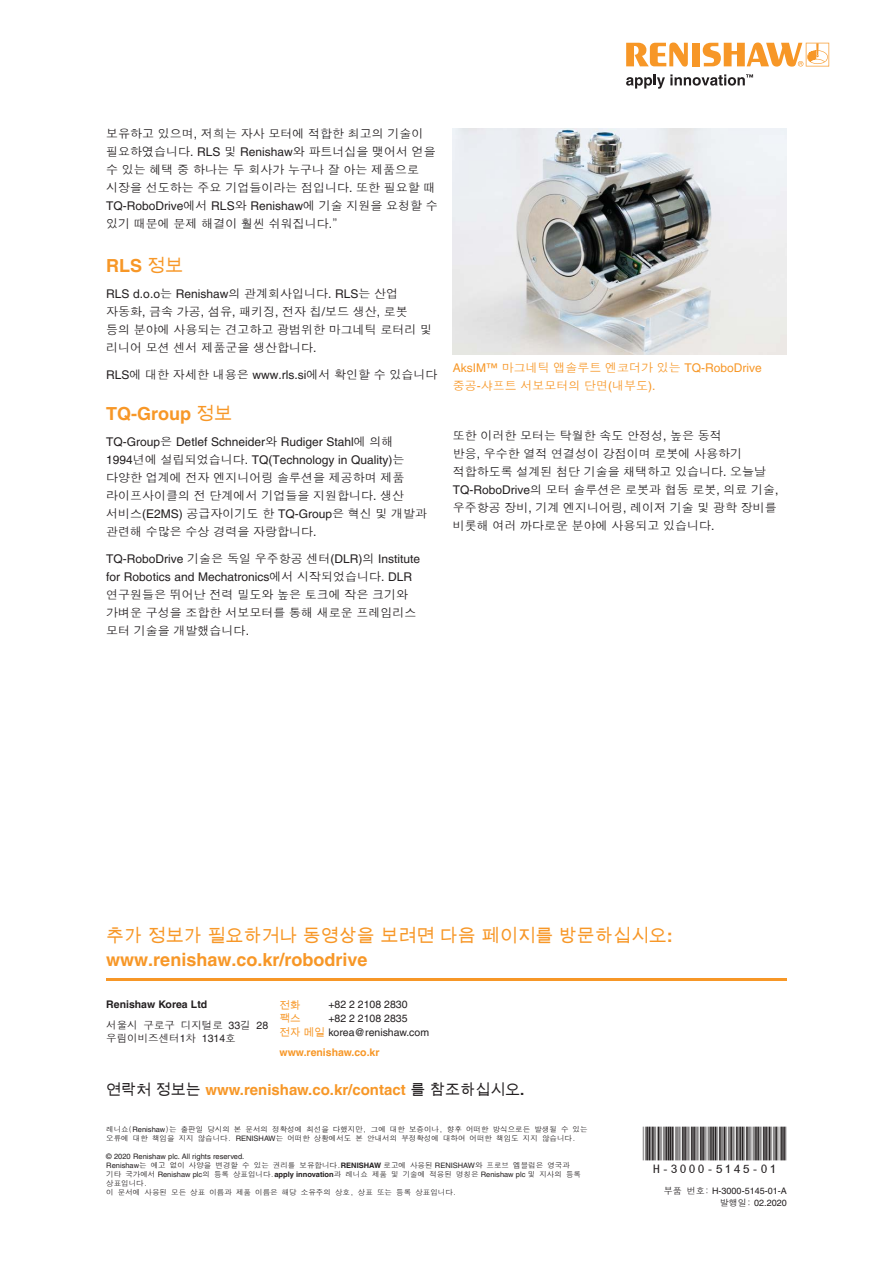
<style>
.page{position:relative;width:893px;height:1263px;background:#fff}
.page>*{position:absolute;margin:0;border:0;box-sizing:border-box;transform-origin:0 0}
.t1{font:48px "MBH16 B";color:#231f20}
.Call_to_action{font:18px/24px "Arial Unicode MS";color:#f79727}
.Main_body_heading_te{font:700 18px "Helvetica LT Pro";color:#f79727}
.t2{font:700 15px "Helvetica LT Pro";color:#f79727}
.Main_body_text_8pt{font:12px/18px "Dotum Che";color:#231f20}
.Main_body_text_8pt-2{font:12px/18px "Dotum Che";color:#f79727}
.t3{font:10.5px "Helvetica LT Pro";color:#231f20}
.t4{font:10.5px "Dotum Che";color:#231f20}
.t5{font:700 10.5px "Helvetica LT Pro";color:#f79727}
.t6{font:700 10.5px "Helvetica LT Pro";color:#231f20}
.t7{font:10.5px "Arial Unicode MS";color:#f79727}
.t8{font:9px "Helvetica LT Pro";color:#231f20}
.t9{font:7.5px/9px "Dotum Che";color:#231f20}
.s1{font-family:"Helvetica LT Pro"}
.s2{font-family:"Arial Unicode MS";font-weight:400}
.s3{font-family:"Helvetica LT Pro";font-weight:700}
.s4{font-family:"Arial Unicode MS";color:#f79727}
.s5{font-family:"Arial Unicode MS";font-weight:400;color:#231f20}
.s6{color:#231f20}
.s7{font-family:"Dotum Che"}
</style>
<div class="page">
<svg style="left:626px;top:43px;width:62px;height:24px"></svg>
<div style="left:692px;top:43px;width:8px;height:23px;background:#f79727"></div>
<svg style="left:703px;top:43px;width:126px;height:24px"></svg>
<svg style="left:626px;top:74px;width:127px;height:15px"></svg>
<hr style="left:106px;top:978px;width:681px;height:2px;background:#f79727">
<img style="left:453px;top:128px;width:334px;height:227px">
<p class="Main_body_text_8pt" style="left:106px;top:124px;width:333px">보유하고 있으며<span class="s1">,</span> 저희는 자사 모터에 적합한 최고의 기술이 필요하였습니다<span class="s1">. RLS</span> 및 <span class="s1">Renishaw</span>와 파트너십을 맺어서 얻을 수 있는 혜택 중 하나는 두 회사가 누구나 잘 아는 제품으로 시장을 선도하는 주요 기업들이라는 점입니다<span class="s1">.</span> 또한 필요할 때<br><span class="s1">TQ-RoboDrive</span>에서 <span class="s1">RLS</span>와 <span class="s1">Renishaw</span>에 기술 지원을 요청할 수 있기 때문에 문제 해결이 훨씬 쉬워집니다<span class="s1">.</span>”</p>
<p class="Main_body_heading_te" style="left:106px;top:254px;width:79px">RLS <span class="s2">정보</span></p>
<p class="Main_body_text_8pt" style="left:106px;top:285px;width:327px"><span class="s1">RLS d.o.o</span>는 <span class="s1">Renishaw</span>의 관계회사입니다<span class="s1">. RLS</span>는 산업 자동화<span class="s1">,</span> 금속 가공<span class="s1">,</span> 섬유<span class="s1">,</span> 패키징<span class="s1">,</span> 전자 칩<span class="s1">/</span>보드 생산<span class="s1">,</span> 로봇 등의 분야에 사용되는 견고하고 광범위한 마그네틱 로터리 및 리니어 모션 센서 제품군을 생산합니다<span class="s1">.</span></p>
<p class="Main_body_text_8pt" style="left:106px;top:365px;width:333px"><span class="s1">RLS</span>에 대한 자세한 내용은 <span class="s1">www.rls.si</span>에서 확인할 수 있습니다</p>
<p class="Main_body_heading_te" style="left:106px;top:402px;width:127px">TQ-Group <span class="s2">정보</span></p>
<p class="Main_body_text_8pt" style="left:106px;top:433px;width:322px"><span class="s1">TQ-Group</span>은 <span class="s1">Detlef Schneider</span>와 <span class="s1">Rudiger Stahl</span>에 의해 <span class="s1">1994</span>년에 설립되었습니다<span class="s1">. TQ(Technology in Quality)</span>는 다양한 업계에 전자 엔지니어링 솔루션을 제공하며 제품 라이프사이클의 전 단계에서 기업들을 지원합니다<span class="s1">.</span> 생산 서비스<span class="s1">(E2MS)</span> 공급자이기도 한 <span class="s1">TQ-Group</span>은 혁신 및 개발과 관련해 수많은 수상 경력을 자랑합니다<span class="s1">.</span></p>
<p class="Main_body_text_8pt" style="left:106px;top:549px;width:315px"><span class="s1">TQ-RoboDrive</span> 기술은 독일 우주항공 센터<span class="s1">(DLR)</span>의 <span class="s1">Institute for Robotics and Mechatronics</span>에서 시작되었습니다<span class="s1">. DLR </span>연구원들은 뛰어난 전력 밀도와 높은 토크에 작은 크기와 가벼운 구성을 조합한 서보모터를 통해 새로운 프레임리스 모터 기술을 개발했습니다<span class="s1">.</span></p>
<p class="Main_body_text_8pt-2" style="left:453px;top:359px;width:311px"><span class="s1">AksIM™</span> 마그네틱 앱솔루트 엔코더가 있는 <span class="s1">TQ-RoboDrive </span>중공<span class="s1">-</span>샤프트 서보모터의 단면<span class="s1">(</span>내부도<span class="s1">).</span></p>
<p class="Main_body_text_8pt" style="left:453px;top:427px;width:327px">또한 이러한 모터는 탁월한 속도 안정성<span class="s1">,</span> 높은 동적<br>반응<span class="s1">,</span> 우수한 열적 연결성이 강점이며 로봇에 사용하기 적합하도록 설계된 첨단 기술을 채택하고 있습니다<span class="s1">.</span> 오늘날<br><span class="s1">TQ-RoboDrive</span>의 모터 솔루션은 로봇과 협동 로봇<span class="s1">,</span> 의료 기술<span class="s1">, </span>우주항공 장비<span class="s1">,</span> 기계 엔지니어링<span class="s1">,</span> 레이저 기술 및 광학 장비를 비롯해 여러 까다로운 분야에 사용되고 있습니다<span class="s1">.</span></p>
<p class="Call_to_action" style="left:106px;top:923px;width:568px">추가 정보가 필요하거나 동영상을 보려면 다음 페이지를 방문하십시오<span class="s3">: www.renishaw.co.kr/robodrive</span></p>
<p class="t7" style="left:280px;top:997px;width:22px">전화</p>
<p class="t3" style="left:328px;top:998px;width:81px">+82 2 2108 2830</p>
<p class="t7" style="left:280px;top:1011px;width:22px">팩스</p>
<p class="t3" style="left:328px;top:1012px;width:81px">+82 2 2108 2835</p>
<p class="t3" style="left:280px;top:1026px;width:151px"><span class="s4">전자 메일</span> korea@renishaw.com</p>
<p class="t5" style="left:280px;top:1045px;width:101px">www.renishaw.co.kr</p>
<p class="t6" style="left:106px;top:998px;width:102px">Renishaw Korea Ltd</p>
<p class="t4" style="left:106px;top:1020px;width:163px">서울시 구로구 디지털로 <span class="s1">33</span>길 <span class="s1">28</span></p>
<p class="t4" style="left:106px;top:1033px;width:131px">우림이비즈센터<span class="s1">1</span>차 <span class="s1">1314</span>호</p>
<p class="t2" style="left:106px;top:1081px;width:419px"><span class="s5">연락처 정보는</span> www.renishaw.co.kr/contact <span class="s5">를 참조하십시오</span><span class="s6">.</span></p>
<p class="t9" style="left:106px;top:1125px;width:483px">레니쇼(<span class="s1">Renishaw</span>)는 출판일 당시의 본 문서의 정확성에 최선을 다했지만, 그에 대한 보증이나, 향후 어떠한 방식으로든 발생될 수 있는 오류에 대한 책임을 지지 않습니다. <span class="s1">RENISHAW</span>는 어떠한 상황에서도 본 안내서의 부정확성에 대하여 어떠한 책임도 지지 않습니다.</p>
<p class="t9" style="left:106px;top:1152px;width:476px"><span class="s1">© 2020 Renishaw plc. All rights reserved.<br>Renishaw</span>는 예고 없이 사양을 변경할 수 있는 권리를 보유합니다.<span class="s3">RENISHAW</span> 로고에 사용된 <span class="s1">RENISHAW</span>와 프로브 엠블럼은 영국과 기타 국가에서 <span class="s1">Renishaw plc</span>의 등록 상표입니다.<span class="s3">apply innovation</span>과 레니쇼 제품 및 기술에 적용된 명칭은 <span class="s1">Renishaw plc</span> 및 지사의 등록 상표입니다.</p>
<p class="t9" style="left:106px;top:1188px;width:352px">이 문서에 사용된 모든 상표 이름과 제품 이름은 해당 소유주의 상호, 상표 또는 등록 상표입니다.</p>
<p class="t8" style="left:664px;top:1186px;width:124px"><span class="s7">부품 번호:</span> H-3000-5145-01-A</p>
<p class="t8" style="left:720px;top:1198px;width:68px"><span class="s7">발행일:</span> 02.2020</p>
<p class="t1" style="left:643px;top:1128px;width:145px">*H-3000-5145-01*</p>
</div>
